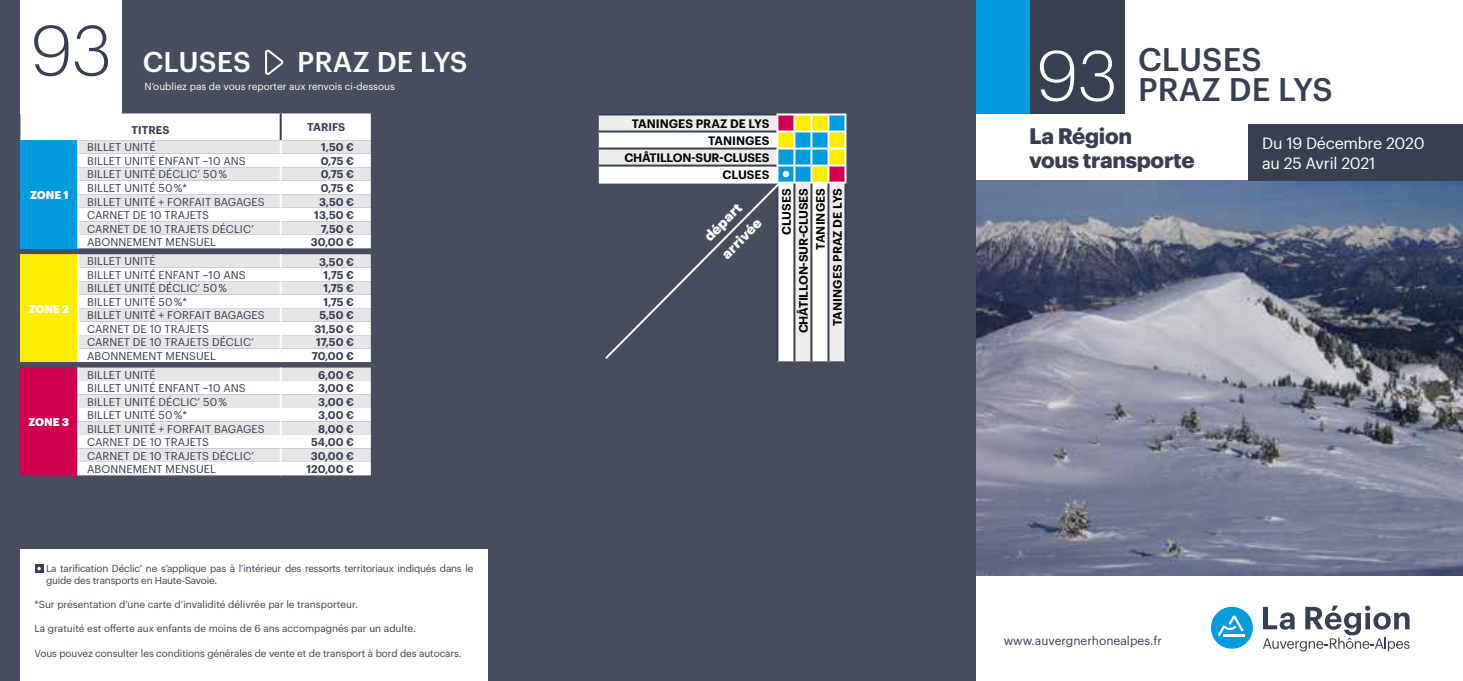
<style>
.page{position:relative;width:1463px;height:681px;background:#fff}
.page>*{position:absolute;margin:0;border:0;box-sizing:border-box;transform-origin:0 0}
.t1{font:300 70px "Graphik";color:#384050}
.t2{font:500 32px/30px "Graphik";letter-spacing:.005em;color:#384050}
.t3{font:500 28px "Graphik";letter-spacing:.005em;color:#fff}
.t4{font:700 22px/24px "Graphik";letter-spacing:-.015em;color:#384050}
.t5{font:16px/20px "Graphik";letter-spacing:-.015em;color:#fff}
.t6{font:900 14px/24.8px "Graphik";color:#fff}
.t7{font:600 12px/17px "Graphik";letter-spacing:-.01em;color:#000;text-align:right}
.t8{font:12px "Graphik";color:#384050}
.t9{font:11px "Graphik";letter-spacing:.005em;color:#353d4d}
.t10{font:600 11px "Graphik";letter-spacing:.005em;color:#353d4d}
.t11{font:900 11px "Graphik";letter-spacing:.005em;color:#fff}
.t12{font:10px/12px "Graphik";letter-spacing:-.01em;color:#384050}
.t13{font:10px "Graphik";color:#fff}
.s1{font-weight:300;font-size:70px;color:#fff}
</style>
<div class="page">
<img style="left:975px;top:181px;width:488px;height:394px">
<div style="left:975px;top:0;width:58px;height:113px;background:#009cdd"></div>
<div style="left:0;top:0;width:975px;height:680px;background:#474d5c"></div>
<div style="left:20px;top:0;width:102px;height:113px;background:#fff"></div>
<svg style="left:265px;top:49px;width:18px;height:26px"></svg>
<div style="left:1029px;top:0;width:95px;height:113px;background:#384050"></div>
<div style="left:1248px;top:124px;width:215px;height:56px;background:#384050"></div>
<svg style="left:20px;top:113px;width:351px;height:135px;background:#d3e7f1"></svg>
<div style="left:20px;top:254px;width:58px;height:108px;background:#ffed00"></div>
<div style="left:20px;top:367px;width:58px;height:108px;background:#d0004e"></div>
<svg style="left:77px;top:254px;width:294px;height:221px;background:#ececee"></svg>
<hr style="left:599px;top:181px;width:178px;height:2px;background:#fff">
<hr style="left:599px;top:113px;width:177px;height:2px;background:#384050">
<hr style="left:599px;top:130px;width:177px;height:2px;background:#384050">
<hr style="left:599px;top:147px;width:177px;height:2px;background:#384050">
<hr style="left:599px;top:164px;width:177px;height:2px;background:#384050">
<svg style="left:603px;top:113px;width:243px;height:248px"></svg>
<div style="left:20px;top:549px;width:468px;height:131px;background:#fff"></div>
<div style="left:35px;top:564px;width:9px;height:8px;background:#384050"></div>
<svg style="left:37px;top:566px;width:4px;height:4px"></svg>
<svg style="left:1263px;top:605px;width:146px;height:46px"></svg>
<div style="left:1211px;top:606px;width:42px;height:42px;background:#009cdd;border-radius:50%"></div>
<hr style="left:1224px;top:633px;width:21px;height:3px;background:#fff">
<svg style="left:1217px;top:615px;width:26px;height:21px"></svg>
<h1 class="t1" style="left:31px;top:-1px;width:83px">93</h1>
<h3 class="t3" style="left:143px;top:41px;width:110px">CLUSES</h3>
<h3 class="t3" style="left:297px;top:41px;width:172px">PRAZ DE LYS</h3>
<p class="t13" style="left:145px;top:79px;width:252px">N’oubliez pas de vous reporter aux renvois ci-dessous</p>
<p class="t10" style="left:132px;top:121px;width:39px">TITRES</p>
<p class="t10" style="left:307px;top:119px;width:40px">TARIFS</p>
<p class="t11" style="left:30px;top:186px;width:40px">ZONE 1</p>
<p class="t11" style="left:29px;top:300px;width:42px">ZONE 2</p>
<p class="t11" style="left:28px;top:413px;width:42px">ZONE 3</p>
<p class="t9" style="left:87px;top:139px;width:70px">BILLET UNITÉ</p>
<p class="t10" style="left:321px;top:139px;width:34px">1,50 €</p>
<p class="t9" style="left:87px;top:153px;width:160px">BILLET UNITÉ ENFANT –10 ANS</p>
<p class="t10" style="left:321px;top:152px;width:35px">0,75 €</p>
<p class="t9" style="left:87px;top:166px;width:141px">BILLET UNITÉ DÉCLIC’ 50 %</p>
<p class="t10" style="left:321px;top:166px;width:35px">0,75 €</p>
<p class="t9" style="left:87px;top:180px;width:101px">BILLET UNITÉ 50 %*</p>
<p class="t10" style="left:321px;top:179px;width:35px">0,75 €</p>
<p class="t9" style="left:87px;top:193px;width:179px">BILLET UNITÉ + FORFAIT BAGAGES</p>
<p class="t10" style="left:319px;top:193px;width:36px">3,50 €</p>
<p class="t9" style="left:87px;top:207px;width:123px">CARNET DE 10 TRAJETS</p>
<p class="t10" style="left:314px;top:206px;width:41px">13,50 €</p>
<p class="t9" style="left:87px;top:220px;width:168px">CARNET DE 10 TRAJETS DÉCLIC’</p>
<p class="t10" style="left:321px;top:220px;width:34px">7,50 €</p>
<p class="t9" style="left:87px;top:234px;width:130px">ABONNEMENT MENSUEL</p>
<p class="t10" style="left:311px;top:233px;width:45px">30,00 €</p>
<p class="t9" style="left:87px;top:253px;width:70px">BILLET UNITÉ</p>
<p class="t10" style="left:319px;top:253px;width:36px">3,50 €</p>
<p class="t9" style="left:87px;top:266px;width:160px">BILLET UNITÉ ENFANT –10 ANS</p>
<p class="t10" style="left:323px;top:266px;width:32px">1,75 €</p>
<p class="t9" style="left:87px;top:280px;width:141px">BILLET UNITÉ DÉCLIC’ 50 %</p>
<p class="t10" style="left:323px;top:280px;width:32px">1,75 €</p>
<p class="t9" style="left:87px;top:293px;width:101px">BILLET UNITÉ 50 %*</p>
<p class="t10" style="left:323px;top:293px;width:32px">1,75 €</p>
<p class="t9" style="left:87px;top:307px;width:179px">BILLET UNITÉ + FORFAIT BAGAGES</p>
<p class="t10" style="left:319px;top:307px;width:36px">5,50 €</p>
<p class="t9" style="left:87px;top:320px;width:124px">CARNET DE 10 TRAJETS</p>
<p class="t10" style="left:314px;top:320px;width:41px">31,50 €</p>
<p class="t9" style="left:87px;top:334px;width:168px">CARNET DE 10 TRAJETS DÉCLIC’</p>
<p class="t10" style="left:316px;top:334px;width:39px">17,50 €</p>
<p class="t9" style="left:87px;top:347px;width:130px">ABONNEMENT MENSUEL</p>
<p class="t10" style="left:312px;top:347px;width:43px">70,00 €</p>
<p class="t9" style="left:87px;top:366px;width:70px">BILLET UNITÉ</p>
<p class="t10" style="left:318px;top:366px;width:37px">6,00 €</p>
<p class="t9" style="left:87px;top:380px;width:160px">BILLET UNITÉ ENFANT –10 ANS</p>
<p class="t10" style="left:318px;top:380px;width:37px">3,00 €</p>
<p class="t9" style="left:87px;top:393px;width:141px">BILLET UNITÉ DÉCLIC’ 50 %</p>
<p class="t10" style="left:318px;top:393px;width:37px">3,00 €</p>
<p class="t9" style="left:87px;top:407px;width:101px">BILLET UNITÉ 50 %*</p>
<p class="t10" style="left:318px;top:406px;width:37px">3,00 €</p>
<p class="t9" style="left:87px;top:420px;width:179px">BILLET UNITÉ + FORFAIT BAGAGES</p>
<p class="t10" style="left:318px;top:420px;width:37px">8,00 €</p>
<p class="t9" style="left:87px;top:434px;width:124px">CARNET DE 10 TRAJETS</p>
<p class="t10" style="left:311px;top:433px;width:44px">54,00 €</p>
<p class="t9" style="left:87px;top:447px;width:168px">CARNET DE 10 TRAJETS DÉCLIC’</p>
<p class="t10" style="left:311px;top:447px;width:45px">30,00 €</p>
<p class="t9" style="left:87px;top:460px;width:130px">ABONNEMENT MENSUEL</p>
<p class="t10" style="left:306px;top:460px;width:49px">120,00 €</p>
<p class="t12" style="left:46px;top:561px;width:429px">La tarification Déclic’ ne s’applique pas à l’intérieur des ressorts territoriaux indiqués dans le guide des transports en Haute-Savoie.</p>
<p class="t12" style="left:35px;top:597px;width:325px">*Sur présentation d’une carte d’invalidité délivrée par le transporteur.</p>
<p class="t12" style="left:35px;top:621px;width:383px">La gratuité est offerte aux enfants de moins de 6 ans accompagnés par un adulte.</p>
<p class="t12" style="left:35px;top:645px;width:429px">Vous pouvez consulter les conditions générales de vente et de transport à bord des autocars.</p>
<p class="t7" style="left:624px;top:114px;width:147px">TANINGES PRAZ DE LYS<br>TANINGES<br>CHÂTILLON-SUR-CLUSES<br>CLUSES</p>
<p class="t6" style="left:697px;top:228px;width:51px;rotate:-45deg">départ arrivée</p>
<p class="t7" style="left:777px;top:333px;width:147px;rotate:-90deg">CLUSES<br>CHÂTILLON-SUR-CLUSES<br>TANINGES<br>TANINGES PRAZ DE LYS</p>
<h2 class="t2" style="left:1036px;top:42px;width:298px;text-indent:102px">CLUSES<br><span class="s1">93</span> PRAZ DE LYS</h2>
<h3 class="t5" style="left:1262px;top:131px;width:164px">Du 19 Décembre 2020 au 25 Avril 2021</h3>
<h3 class="t4" style="left:1029px;top:122px;width:167px">La Région<br>vous transporte</h3>
<p class="t8" style="left:1003px;top:631px;width:160px">www.auvergnerhonealpes.fr</p>
</div>
